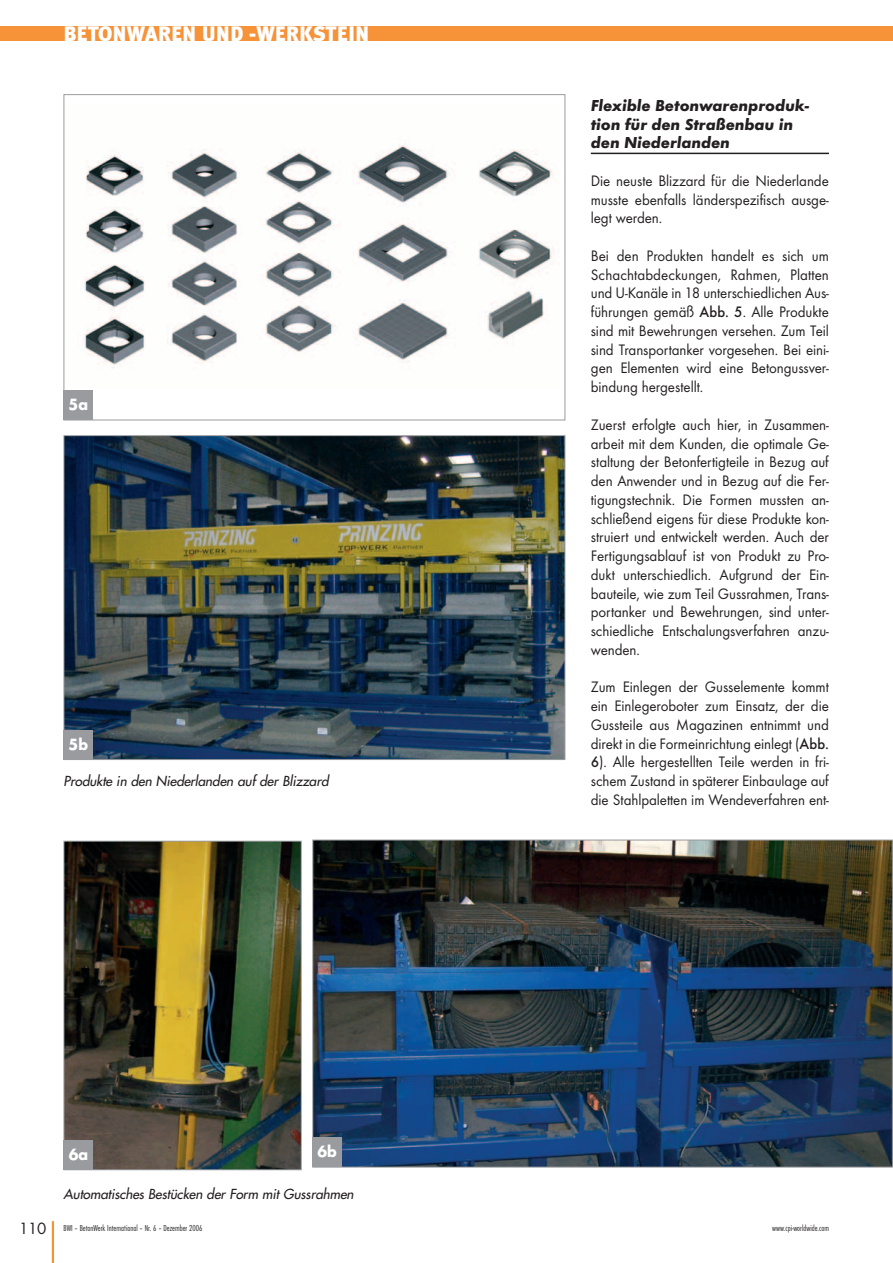
<style>
.page{position:relative;width:893px;height:1263px;background:#fff}
.page>*{position:absolute;margin:0;border:0;box-sizing:border-box;transform-origin:0 0}
.t1{font:900 21px "Meta Plus";color:#fff}
.t2{font:italic 700 16.5px/18.8px "Futura T";letter-spacing:-.005em;color:#231f20}
.t3{font:15.75px/18.8px "Futura T";letter-spacing:-.005em;color:#231f20;text-align:justify;scale:.95 1}
.t4{font:700 15px "Futura";color:#fff;scale:.95 1}
.t5{font:15px "Futura";color:#231f20}
.t6{font:italic 13.5px "Futura";color:#231f20}
.t7{font:300 condensed 9px "Futura T";color:#231f20}
.s1{font-weight:500}
</style>
<div class="page">
<img style="left:0;top:26px;width:893px;height:1237px">
<h1 class="t1" style="left:64px;top:25px;width:307px">BETONWAREN UND -WERKSTEIN</h1>
<p class="t4" style="left:69px;top:398px;width:22px">5a</p>
<p class="t4" style="left:69px;top:737px;width:22px">5b</p>
<p class="t6" style="left:64px;top:774px;width:269px">Produkte in den Niederlanden auf der Blizzard</p>
<p class="t2" style="left:591px;top:98px;width:219px">Flexible Betonwarenproduk&shy;tion für den Straßenbau in den Niederlanden</p>
<p class="t3" style="left:591px;top:173px;width:252px">Die neuste Blizzard für die Niederlande musste ebenfalls länderspezifisch ausge&shy;legt werden.</p>
<p class="t3" style="left:591px;top:248px;width:252px">Bei den Produkten handelt es sich um Schachtabdeckungen, Rahmen, Platten und U-Kanäle in 18 unterschiedlichen Aus&shy;führungen gemäß <span class="s1">Abb. 5</span>. Alle Produkte sind mit Bewehrungen versehen. Zum Teil sind Transportanker vorgesehen. Bei eini&shy;gen Elementen wird eine Betongussver&shy;bindung hergestellt.</p>
<p class="t3" style="left:591px;top:416px;width:252px">Zuerst erfolgte auch hier, in Zusammen&shy;arbeit mit dem Kunden, die optimale Ge&shy;staltung der Betonfertigteile in Bezug auf den Anwender und in Bezug auf die Fer&shy;tigungstechnik. Die Formen mussten an&shy;schließend eigens für diese Produkte kon&shy;struiert und entwickelt werden. Auch der Fertigungsablauf ist von Produkt zu Pro&shy;dukt unterschiedlich. Aufgrund der Ein&shy;bauteile, wie zum Teil Gussrahmen, Trans&shy;portanker und Bewehrungen, sind unter&shy;schiedliche Entschalungsverfahren anzu&shy;wenden.</p>
<p class="t3" style="left:591px;top:679px;width:252px">Zum Einlegen der Gusselemente kommt ein Einlegeroboter zum Einsatz, der die Gussteile aus Magazinen entnimmt und direkt in die Formeinrichtung einlegt (<span class="s1">Abb.<br>6</span>). Alle hergestellten Teile werden in fri&shy;schem Zustand in späterer Einbaulage auf die Stahlpaletten im Wendeverfahren ent-</p>
<p class="t5" style="left:19px;top:1221px;width:29px">110</p>
<p class="t4" style="left:69px;top:1147px;width:22px">6a</p>
<p class="t4" style="left:317px;top:1145px;width:22px">6b</p>
<p class="t6" style="left:64px;top:1187px;width:294px">Automatisches Bestücken der Form mit Gussrahmen</p>
<p class="t7" style="left:64px;top:1225px;width:140px">BWI – BetonWerk International – Nr. 6 – Dezember 2006</p>
<p class="t7" style="left:772px;top:1225px;width:58px">www.cpi-worldwide.com</p>
</div>
